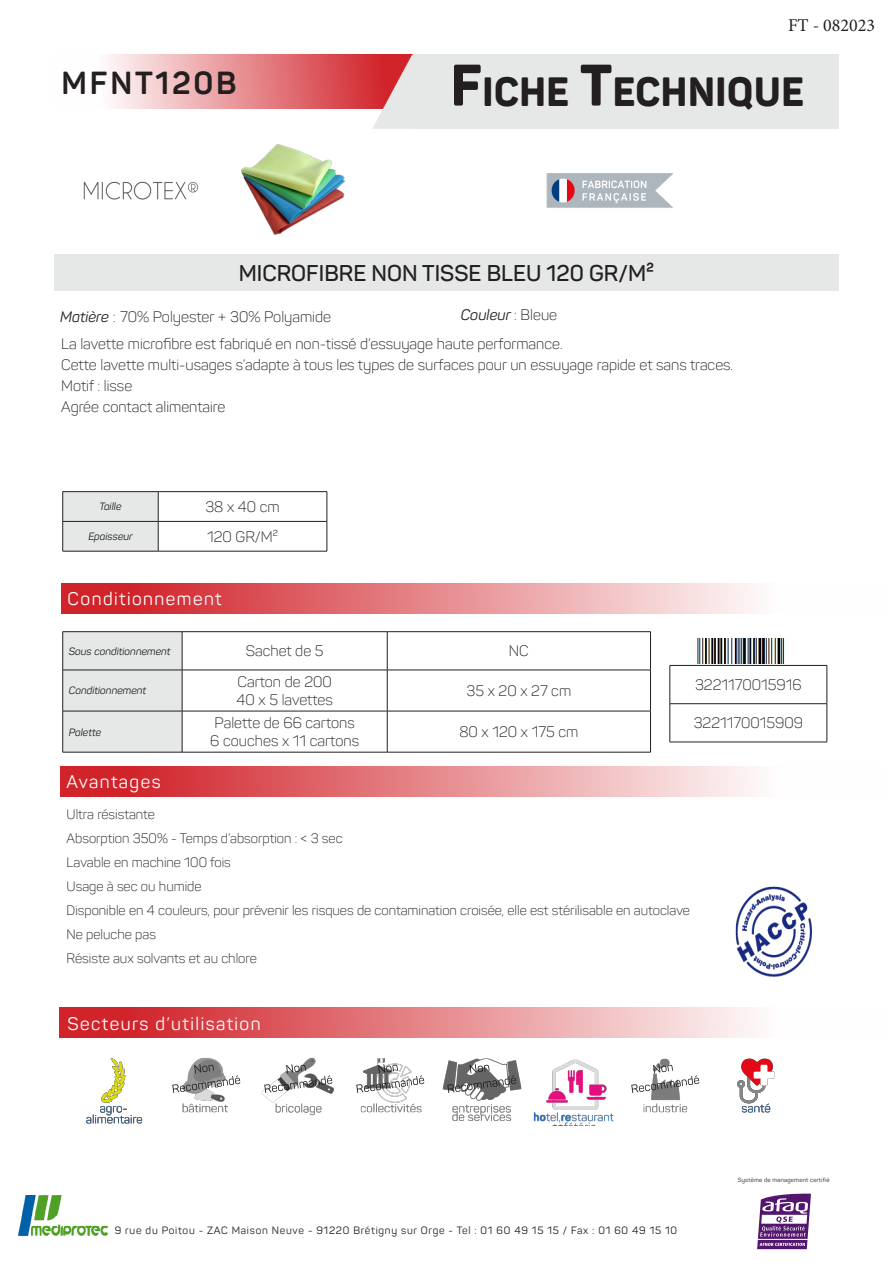
<style>
.page{position:relative;width:893px;height:1263px;background:#fff}
.page>*{position:absolute;margin:0;border:0;box-sizing:border-box;transform-origin:0 0}
.t1{font:800 40.35px "Panton";letter-spacing:.015em;color:#231f20;scale:.96 1}
.t2{font:700 31.5px "Panton";letter-spacing:.085em;color:#231f20}
.t3{font:600 22.5px "Panton";color:#231f20}
.t4{font:18px "Panton";letter-spacing:.08em;color:#fff}
.t5{font:18px "Minion Pro";color:#231f20}
.t6{font:300 15px "Panton";color:#231f20}
.t7{font:italic 15px "Panton";color:#231f20}
.t8{font:300 13.5px "Panton";color:#231f20}
.t9{font:10.5px "Panton";letter-spacing:.07em;color:#231f20}
.t10{font:italic 10.5px "Panton";color:#231f20}
.t11{font:6px "Panton";letter-spacing:.03em;color:#231f20}
.s1{font-size:57.6px}
.s2{font-weight:400;font-style:italic}
.s3{font-weight:300;font-style:normal}
</style>
<div class="page">
<div style="left:413px;top:54px;width:426px;height:75px;background:#e5e8e7"></div>
<svg style="left:107px;top:54px;width:265px;height:55px;background:#e79295"></svg>
<svg style="left:372px;top:54px;width:41px;height:75px;background:#dc8f92"></svg>
<div style="left:60px;top:765px;width:826px;height:31px;background:linear-gradient(to right,#ce141b,#fff)"></div>
<div style="left:60px;top:1007px;width:826px;height:31px;background:linear-gradient(to right,#ce141b,#fff)"></div>
<div style="left:61px;top:583px;width:825px;height:31px;background:linear-gradient(to right,#ce141b,#fff)"></div>
<img style="left:452px;top:1113px;width:60px;height:8px">
<img style="left:18px;top:1196px;width:90px;height:39px">
<svg style="left:757px;top:1193px;width:54px;height:56px"></svg>
<hr style="left:758px;top:1239px;width:50px;height:1px;background:#fff">
<img style="left:697px;top:638px;width:88px;height:25px">
<hr style="left:670px;top:665px;width:157px;height:1px;background:#231f20">
<hr style="left:827px;top:666px;width:1px;height:37px;background:#231f20">
<hr style="left:670px;top:703px;width:157px;height:1px;background:#231f20">
<hr style="left:827px;top:704px;width:1px;height:38px;background:#231f20">
<hr style="left:670px;top:742px;width:157px;height:1px;background:#231f20">
<hr style="left:670px;top:666px;width:1px;height:37px;background:#231f20">
<hr style="left:670px;top:704px;width:1px;height:38px;background:#231f20">
<div style="left:63px;top:632px;width:119px;height:120px;background:#e5e8e7"></div>
<hr style="left:387px;top:632px;width:1px;height:38px;background:#231f20">
<hr style="left:182px;top:670px;width:205px;height:1px;background:#231f20">
<hr style="left:387px;top:670px;width:264px;height:1px;background:#231f20">
<hr style="left:387px;top:670px;width:1px;height:41px;background:#231f20">
<hr style="left:182px;top:711px;width:205px;height:1px;background:#231f20">
<hr style="left:387px;top:711px;width:264px;height:1px;background:#231f20">
<hr style="left:387px;top:711px;width:1px;height:41px;background:#231f20">
<hr style="left:63px;top:670px;width:119px;height:1px;background:#231f20">
<hr style="left:63px;top:711px;width:119px;height:1px;background:#231f20">
<hr style="left:182px;top:631px;width:205px;height:1px;background:#231f20">
<hr style="left:387px;top:631px;width:264px;height:1px;background:#231f20">
<hr style="left:650px;top:632px;width:1px;height:38px;background:#231f20">
<hr style="left:650px;top:670px;width:1px;height:41px;background:#231f20">
<hr style="left:650px;top:711px;width:1px;height:41px;background:#231f20">
<hr style="left:182px;top:752px;width:205px;height:1px;background:#231f20">
<hr style="left:387px;top:752px;width:264px;height:1px;background:#231f20">
<hr style="left:63px;top:631px;width:119px;height:1px;background:#231f20">
<hr style="left:62px;top:632px;width:1px;height:38px;background:#231f20">
<hr style="left:182px;top:632px;width:1px;height:38px;background:#231f20">
<hr style="left:62px;top:670px;width:1px;height:41px;background:#231f20">
<hr style="left:182px;top:670px;width:1px;height:41px;background:#231f20">
<hr style="left:62px;top:711px;width:1px;height:41px;background:#231f20">
<hr style="left:182px;top:711px;width:1px;height:41px;background:#231f20">
<hr style="left:63px;top:752px;width:119px;height:1px;background:#231f20">
<hr style="left:158px;top:491px;width:169px;height:1px;background:#231f20">
<hr style="left:158px;top:521px;width:169px;height:1px;background:#231f20">
<svg style="left:327px;top:492px;width:1px;height:59px"></svg>
<hr style="left:158px;top:551px;width:169px;height:1px;background:#231f20">
<hr style="left:63px;top:491px;width:95px;height:1px;background:#231f20">
<svg style="left:62px;top:492px;width:97px;height:59px;background:#dcdede"></svg>
<hr style="left:63px;top:551px;width:95px;height:1px;background:#231f20">
<div style="left:54px;top:254px;width:785px;height:37px;background:#e5e8e7"></div>
<img style="left:86px;top:1058px;width:57px;height:66px">
<img style="left:172px;top:1057px;width:69px;height:56px">
<img style="left:261px;top:1057px;width:73px;height:56px">
<img style="left:356px;top:1058px;width:69px;height:55px">
<img style="left:442px;top:1058px;width:80px;height:55px">
<img style="left:534px;top:1059px;width:80px;height:66px">
<img style="left:631px;top:1058px;width:69px;height:55px">
<img style="left:737px;top:1058px;width:38px;height:55px">
<img style="left:242px;top:144px;width:103px;height:91px">
<img style="left:83px;top:181px;width:116px;height:19px">
<img style="left:546px;top:173px;width:127px;height:35px">
<img style="left:735px;top:886px;width:76px;height:91px">
<p class="t2" style="left:61px;top:63px;width:177px">MFNT120B</p>
<p class="t5" style="left:788px;top:13px;width:89px">FT - 082023</p>
<h1 class="t1" style="left:451px;top:66px;width:369px"><span class="s1">F</span>ICHE <span class="s1">T</span>ECHNIQUE</h1>
<p class="t3" style="left:239px;top:259px;width:417px">MICROFIBRE NON TISSE BLEU 120 GR/M²</p>
<p class="t6" style="left:60px;top:307px;width:272px"><span class="s2">Matière</span> : 70% Polyester + 30% Polyamide</p>
<p class="t7" style="left:461px;top:305px;width:98px">Couleur <span class="s3">: Bleue</span></p>
<p class="t6" style="left:61px;top:334px;width:503px">La lavette microfibre est fabriqué en non-tissé d’essuyage haute performance.</p>
<p class="t6" style="left:61px;top:355px;width:673px">Cette lavette multi-usages s’adapte à tous les types de surfaces pour un essuyage rapide et sans traces.</p>
<p class="t6" style="left:61px;top:376px;width:72px">Motif : lisse</p>
<p class="t6" style="left:61px;top:397px;width:166px">Agrée contact alimentaire</p>
<p class="t10" style="left:99px;top:500px;width:24px">Taille</p>
<p class="t6" style="left:205px;top:498px;width:76px">38 x 40 cm</p>
<p class="t10" style="left:88px;top:530px;width:46px">Epaisseur</p>
<p class="t6" style="left:207px;top:527px;width:72px">120 GR/M²</p>
<p class="t4" style="left:68px;top:588px;width:155px">Conditionnement</p>
<p class="t10" style="left:69px;top:644px;width:103px">Sous conditionnement</p>
<p class="t6" style="left:246px;top:642px;width:79px">Sachet de 5</p>
<p class="t6" style="left:509px;top:642px;width:21px">NC</p>
<p class="t10" style="left:69px;top:684px;width:79px">Conditionnement</p>
<p class="t6" style="left:238px;top:673px;width:96px">Carton de 200</p>
<p class="t6" style="left:237px;top:691px;width:98px">40 x 5 lavettes</p>
<p class="t6" style="left:467px;top:682px;width:106px">35 x 20 x 27 cm</p>
<p class="t10" style="left:69px;top:725px;width:34px">Palette</p>
<p class="t4" style="left:67px;top:770px;width:96px">Avantages</p>
<p class="t6" style="left:215px;top:714px;width:142px">Palette de 66 cartons</p>
<p class="t6" style="left:210px;top:732px;width:150px">6 couches x 11 cartons</p>
<p class="t6" style="left:459px;top:723px;width:120px">80 x 120 x 175 cm</p>
<p class="t6" style="left:695px;top:676px;width:108px">3221170015916</p>
<p class="t6" style="left:694px;top:714px;width:111px">3221170015909</p>
<p class="t8" style="left:67px;top:806px;width:90px">Ultra résistante</p>
<p class="t8" style="left:67px;top:830px;width:278px">Absorption 350% - Temps d’absorption : &lt; 3 sec</p>
<p class="t8" style="left:67px;top:854px;width:166px">Lavable en machine 100 fois</p>
<p class="t8" style="left:67px;top:878px;width:136px">Usage à sec ou humide</p>
<p class="t8" style="left:67px;top:902px;width:625px">Disponible en 4 couleurs, pour prévenir les risques de contamination croisée, elle est stérilisable en autoclave</p>
<p class="t8" style="left:67px;top:926px;width:91px">Ne peluche pas</p>
<p class="t8" style="left:67px;top:950px;width:192px">Résiste aux solvants et au chlore</p>
<p class="t4" style="left:68px;top:1013px;width:195px">Secteurs d’utilisation</p>
<p class="t9" style="left:115px;top:1223px;width:564px">9 rue du Poitou - ZAC Maison Neuve - 91220 Brétigny sur Orge - Tel : 01 60 49 15 15 / Fax : 01 60 49 15 10</p>
<p class="t11" style="left:738px;top:1176px;width:93px">Système de management certifié</p>
</div>
